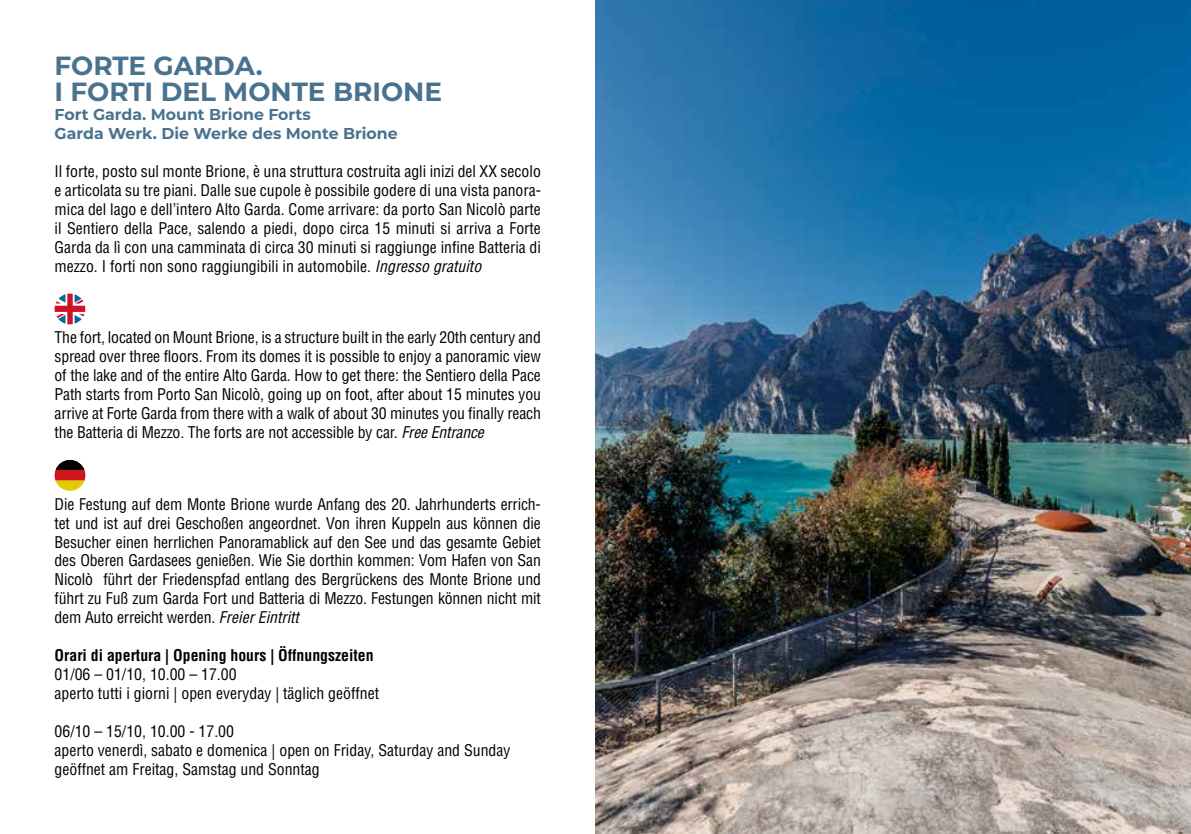
<style>
.page{position:relative;width:1191px;height:834px;background:#fff}
.page>*{position:absolute;margin:0;border:0;box-sizing:border-box;transform-origin:0 0}
.t1{font:700 26.25px/26.2px "Montserrat";color:#49728f}
.t2{font:condensed 15.75px/18.9px "Helvetica LT Std";color:#000;text-align:justify}
.t3{font:700 15.75px/18.9px "Montserrat";color:#49728f}
.t4{font:700 condensed 15.75px "Helvetica LT Std";color:#000}
.s1{font-style:italic}
</style>
<div class="page">
<svg style="left:55px;top:293px;width:30px;height:32px"></svg>
<svg style="left:55px;top:460px;width:30px;height:30px"></svg>
<img style="left:595px;top:0;width:596px;height:833px">
<h1 class="t1" style="left:55px;top:51px;width:389px">FORTE GARDA.<br>I FORTI DEL MONTE BRIONE</h1>
<p class="t3" style="left:55px;top:104px;width:345px">Fort Garda. Mount Brione Forts<br>Garda Werk. Die Werke des Monte Brione</p>
<p class="t2" style="left:55px;top:162px;width:488px">Il forte, posto sul monte Brione, è una struttura costruita agli inizi del XX secolo e articolata su tre piani. Dalle sue cupole è possibile godere di una vista panora&shy;mica del lago e dell’intero Alto Garda. Come arrivare: da porto San Nicolò parte il Sentiero della Pace, salendo a piedi, dopo circa 15 minuti si arriva a Forte Garda da lì con una camminata di circa 30 minuti si raggiunge infine Batteria di mezzo. I forti non sono raggiungibili in automobile. <span class="s1">Ingresso gratuito</span></p>
<p class="t2" style="left:55px;top:328px;width:488px">The fort, located on Mount Brione, is a structure built in the early 20th century and spread over three floors. From its domes it is possible to enjoy a panoramic view of the lake and of the entire Alto Garda. How to get there: the Sentiero della Pace Path starts from Porto San Nicolò, going up on foot, after about 15 minutes you arrive at Forte Garda from there with a walk of about 30 minutes you finally reach the Batteria di Mezzo. The forts are not accessible by car. <span class="s1">Free Entrance</span></p>
<p class="t2" style="left:55px;top:494px;width:488px">Die Festung auf dem Monte Brione wurde Anfang des 20. Jahrhunderts errich&shy;tet und ist auf drei Geschoßen angeordnet. Von ihren Kuppeln aus können die Besucher einen herrlichen Panoramablick auf den See und das gesamte Gebiet des Oberen Gardasees genießen. Wie Sie dorthin kommen: Vom Hafen von San Nicolò führt der Friedenspfad entlang des Bergrückens des Monte Brione und führt zu Fuß zum Garda Fort und Batteria di Mezzo. Festungen können nicht mit dem Auto erreicht werden. <span class="s1">Freier Eintritt</span></p>
<p class="t4" style="left:55px;top:645px;width:320px">Orari di apertura | Opening hours | Öffnungszeiten</p>
<p class="t2" style="left:55px;top:664px;width:326px">01/06 – 01/10, 10.00 – 17.00<br>aperto tutti i giorni | open everyday | täglich geöffnet</p>
<p class="t2" style="left:55px;top:721px;width:457px;text-align:left">06/10 – 15/10, 10.00 - 17.00<br>aperto venerdì, sabato e domenica | open on Friday, Saturday and Sunday geöffnet am Freitag, Samstag und Sonntag</p>
</div>
